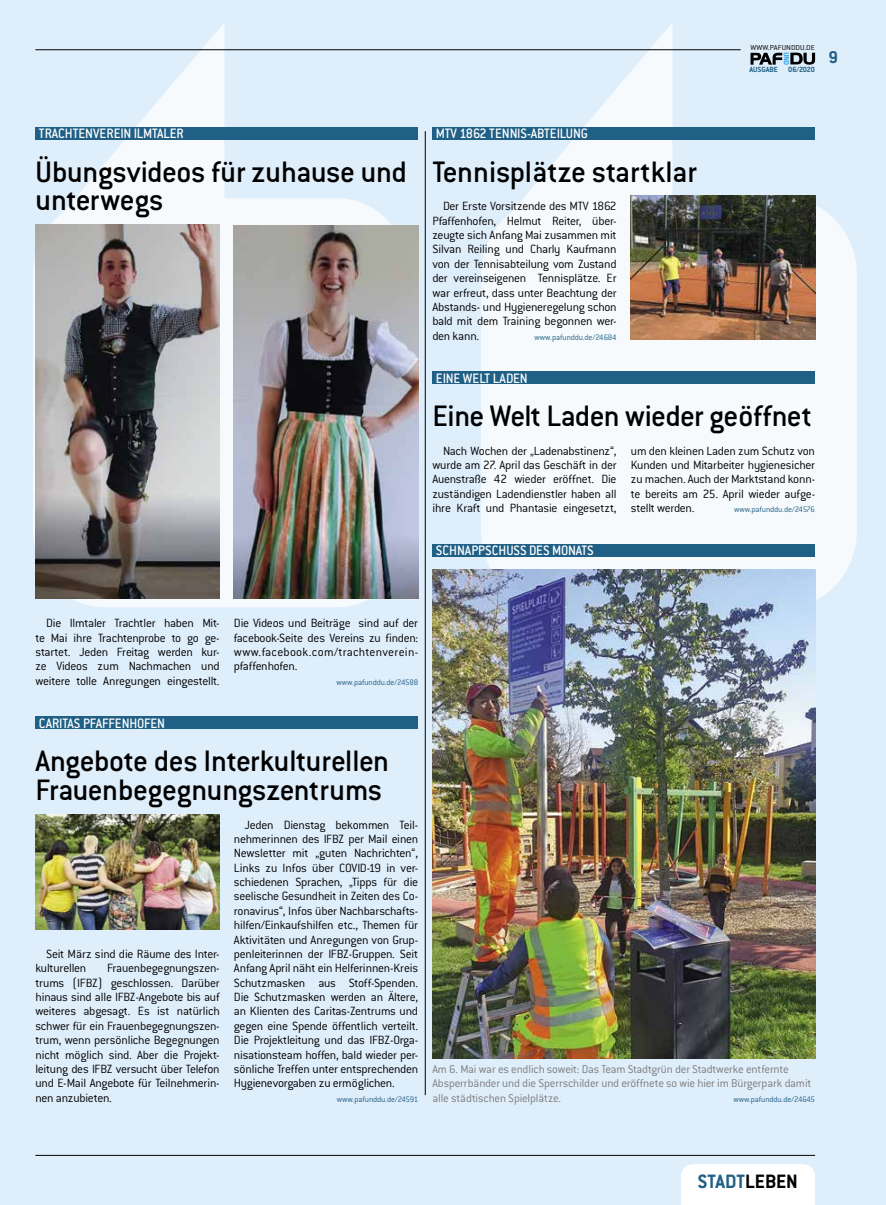
<style>
.page{position:relative;width:886px;height:1205px;background:#dfeefb}
.page>*{position:absolute;margin:0;border:0;box-sizing:border-box;transform-origin:0 0}
.t1{font:500 32.5px/28.8px "Conduit ITC Std";letter-spacing:-.015em;color:#000}
.t2{font:700 21.25px "Conduit ITC Std";color:#216086}
.t3{font:700 18.75px "Conduit ITC Std";color:#216086}
.t4{font:500 15px "Conduit ITC Std";color:#fff;scale:.95 1}
.t5{font:300 13.12px/14.4px "Conduit ITC Std";letter-spacing:-.02em;color:#000;text-align:justify}
.t6{font:300 12.5px/14.4px "Conduit ITC Std";letter-spacing:-.01em;color:#7c7c7c}
.t7{font:300 8.75px "Conduit ITC Std";letter-spacing:-.015em;color:#216086}
.t8{font:700 8.25px "Conduit ITC Std";letter-spacing:-.005em;color:#216086}
.t9{font:300 7.88px "Conduit ITC Std";letter-spacing:.01em;color:#000;scale:1.1 1}
.s1{color:#000}
</style>
<div class="page">
<svg style="left:481px;top:24px;width:376px;height:583px;fill:#f6fafd"></svg>
<svg style="left:33px;top:23px;width:376px;height:584px"></svg>
<div style="left:681px;top:1164px;width:134px;height:41px;background:#fff"></div>
<hr style="left:35px;top:50px;width:706px;height:1px;background:#000">
<hr style="left:35px;top:1155px;width:780px;height:1px;background:#000">
<svg style="left:750px;top:53px;width:65px;height:12px"></svg>
<div style="left:35px;top:716px;width:383px;height:13px;background:#216086"></div>
<img style="left:35px;top:814px;width:185px;height:115px">
<div style="left:432px;top:371px;width:383px;height:13px;background:#216086"></div>
<div style="left:432px;top:544px;width:383px;height:12px;background:#216086"></div>
<img style="left:432px;top:570px;width:383px;height:488px">
<div style="left:35px;top:127px;width:383px;height:13px;background:#216086"></div>
<img style="left:35px;top:224px;width:185px;height:374px">
<div style="left:432px;top:127px;width:383px;height:13px;background:#216086"></div>
<img style="left:631px;top:196px;width:184px;height:144px">
<hr style="left:425px;top:131px;width:1px;height:964px;background:#000">
<img style="left:234px;top:225px;width:184px;height:373px">
<p class="t4" style="left:39px;top:125px;width:154px">TRACHTENVEREIN ILMTALER</p>
<h1 class="t1" style="left:35px;top:156px;width:373px">Übungsvideos für zuhause und unterwegs</h1>
<p class="t9" style="left:750px;top:42px;width:60px">WWW.PAFUNDDU.DE</p>
<p class="t8" style="left:749px;top:65px;width:30px">AUSGABE</p>
<p class="t8" style="left:788px;top:65px;width:29px">06/2020</p>
<h3 class="t3" style="left:828px;top:46px;width:11px">9</h3>
<p class="t4" style="left:436px;top:125px;width:162px">MTV 1862 TENNIS-ABTEILUNG</p>
<h1 class="t1" style="left:432px;top:156px;width:266px">Tennisplätze startklar</h1>
<p class="t5" style="left:432px;top:199px;width:186px;text-indent:11px">Der Erste Vorsitzende des MTV 1862<br>Pfaffenhofen, Helmut Reiter, über&shy;zeugte sich Anfang Mai zusammen mit Silvan Reiling und Charly Kaufmann von der Tennisabteilung vom Zustand der vereinseigenen Tennisplätze. Er war erfreut, dass unter Beachtung der Abstands- und Hygieneregelung schon bald mit dem Training begonnen wer&shy;den kann.</p>
<p class="t7" style="left:535px;top:332px;width:84px">www.pafunddu.de/24684</p>
<p class="t4" style="left:436px;top:369px;width:98px">EINE WELT LADEN</p>
<h1 class="t1" style="left:432px;top:400px;width:381px">Eine Welt Laden wieder geöffnet</h1>
<p class="t5" style="left:432px;top:443px;width:186px;text-indent:11px">Nach Wochen der „Ladenabstinenz“, wurde am 27. April das Geschäft in der Auenstraße 42 wieder eröffnet. Die zuständigen Ladendienstler haben all ihre Kraft und Phantasie eingesetzt,</p>
<p class="t5" style="left:631px;top:443px;width:186px">um den kleinen Laden zum Schutz von Kunden und Mitarbeiter hygienesicher zu machen. Auch der Marktstand konn&shy;te bereits am 25. April wieder aufge&shy;stellt werden.</p>
<p class="t7" style="left:734px;top:504px;width:83px">www.pafunddu.de/24576</p>
<p class="t4" style="left:436px;top:542px;width:168px">SCHNAPPSCHUSS DES MONATS</p>
<p class="t5" style="left:35px;top:615px;width:186px;text-indent:11px">Die Ilmtaler Trachtler haben Mit&shy;te Mai ihre Trachtenprobe to go ge&shy;startet. Jeden Freitag werden kur&shy;ze Videos zum Nachmachen und weitere tolle Anregungen eingestellt.</p>
<p class="t5" style="left:234px;top:615px;width:186px">Die Videos und Beiträge sind auf der facebook-Seite des Vereins zu finden: www.facebook.com/trachtenverein&shy;pfaffenhofen.</p>
<p class="t7" style="left:336px;top:677px;width:83px">www.pafunddu.de/24588</p>
<p class="t4" style="left:39px;top:714px;width:134px">CARITAS PFAFFENHOFEN</p>
<h1 class="t1" style="left:35px;top:745px;width:355px">Angebote des Interkulturellen<br>Frauenbegegnungszentrums</h1>
<p class="t5" style="left:35px;top:946px;width:186px;text-indent:11px">Seit März sind die Räume des Inter&shy;kulturellen</p>
<p class="t5" style="left:35px;top:960px;width:186px;text-indent:72px">Frauenbegegnungszen&shy;trums (IFBZ) geschlossen. Darüber hinaus sind alle IFBZ-Angebote bis auf weiteres abgesagt. Es ist natürlich schwer für ein Frauenbegegnungszen&shy;trum, wenn persönliche Begegnungen nicht möglich sind. Aber die Projekt&shy;leitung des IFBZ versucht über Telefon und E-Mail Angebote für Teilnehmerin&shy;nen anzubieten.</p>
<p class="t5" style="left:234px;top:817px;width:186px;text-indent:11px">Jeden Dienstag bekommen Teil&shy;nehmerinnen des IFBZ per Mail einen Newsletter mit „guten Nachrichten“, Links zu Infos über COVID-19 in ver&shy;schiedenen Sprachen, „Tipps für die seelische Gesundheit in Zeiten des Co&shy;ronavirus“, Infos über Nachbarschafts&shy;hilfen/Einkaufshilfen etc., Themen für Aktivitäten und Anregungen von Grup&shy;penleiterinnen der IFBZ-Gruppen. Seit Anfang April näht ein Helferinnen-Kreis Schutzmasken aus Stoff-Spenden.<br>Die Schutzmasken werden an Ältere, an Klienten des Caritas-Zentrums und gegen eine Spende öffentlich verteilt.<br>Die Projektleitung und das IFBZ-Orga&shy;nisationsteam hoffen, bald wieder per&shy;sönliche Treffen unter entsprechenden Hygienevorgaben zu ermöglichen.</p>
<p class="t7" style="left:337px;top:1093px;width:83px">www.pafunddu.de/24591</p>
<p class="t6" style="left:432px;top:1061px;width:380px">Am 6. Mai war es endlich soweit: Das Team Stadtgrün der Stadtwerke entfernte<br>Absperrbänder und die Sperrschilder und eröffnete so wie hier im Bürgerpark damit alle städtischen Spielplätze.</p>
<p class="t7" style="left:733px;top:1093px;width:83px">www.pafunddu.de/24645</p>
<h2 class="t2" style="left:697px;top:1169px;width:102px">STADT<span class="s1">LEBEN</span></h2>
</div>
